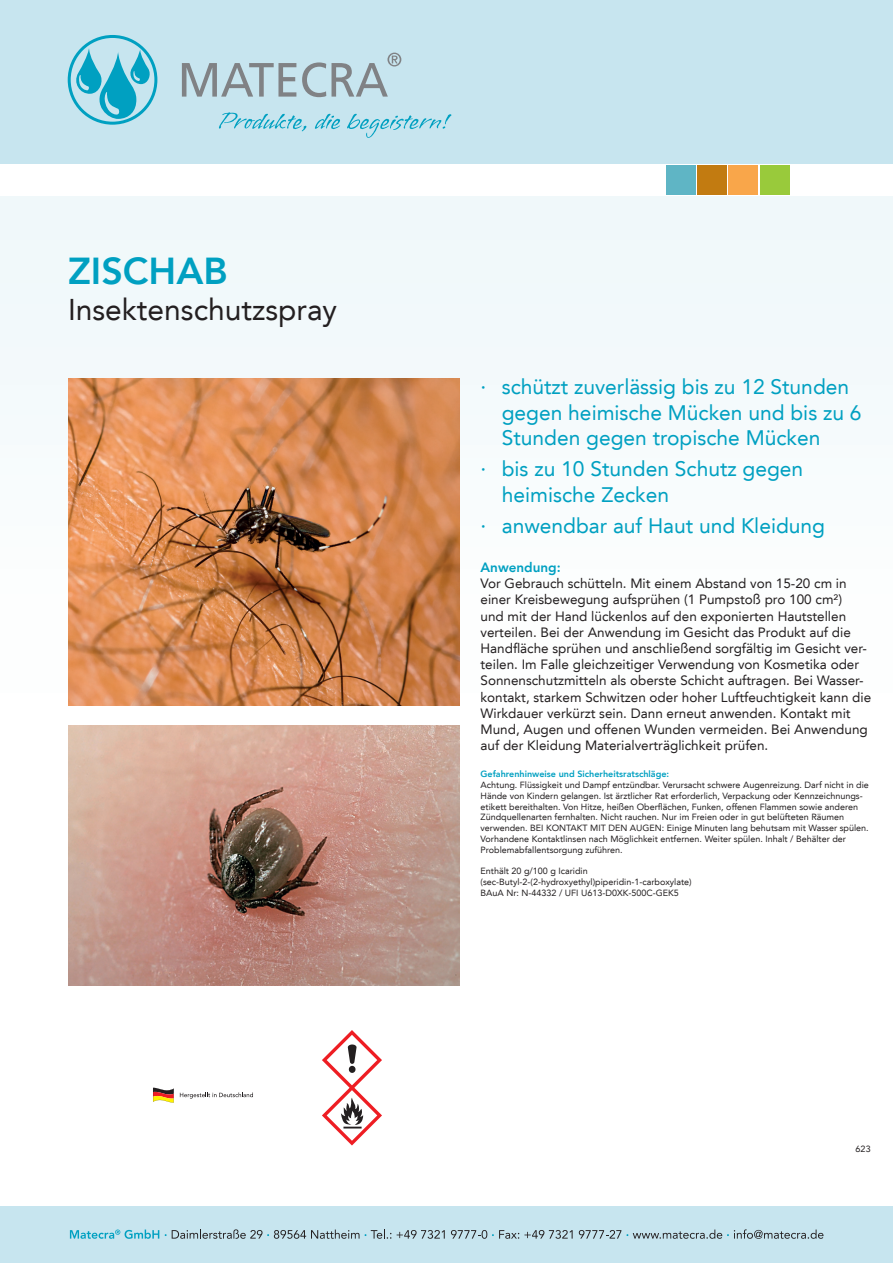
<style>
.page{position:relative;width:893px;height:1263px;background:#fff}
.page>*{position:absolute;margin:0;border:0;box-sizing:border-box;transform-origin:0 0}
.t1{font:800 37.5px "Avenir LT";color:#00a0c1}
.t2{font:30px "Avenir LT";color:#231f20}
.t3{font:21px/25.2px "Avenir LT";color:#00a0c1}
.t4{font:13.5px/16.2px "Avenir LT";color:#231f20}
.t5{font:800 13.5px "Avenir LT";color:#00a0c1}
.t6{font:9px/10.8px "Avenir LT";color:#231f20}
.t7{font:800 9px "Avenir LT";color:#00a0c1}
</style>
<div class="page">
<div style="left:0;top:197px;width:893px;height:1066px;background:linear-gradient(to right,#f9fcfc,#fbfdfe)"></div>
<div style="left:0;top:1206px;width:893px;height:57px;background:#c7e5ef"></div>
<div style="left:0;top:0;width:893px;height:164px;background:#c7e5ef"></div>
<div style="left:666px;top:165px;width:30px;height:30px;background:#5fb5c5"></div>
<div style="left:697px;top:165px;width:30px;height:30px;background:#c27b11"></div>
<div style="left:728px;top:165px;width:30px;height:30px;background:#f9a64a"></div>
<div style="left:760px;top:165px;width:29px;height:30px;background:#99ca3b"></div>
<svg style="left:70px;top:1229px;width:89px;height:10px"></svg>
<svg style="left:165px;top:1229px;width:194px;height:10px"></svg>
<svg style="left:365px;top:1229px;width:26px;height:10px"></svg>
<svg style="left:397px;top:1230px;width:48px;height:9px"></svg>
<svg style="left:451px;top:1230px;width:122px;height:9px"></svg>
<svg style="left:579px;top:1229px;width:244px;height:10px"></svg>
<svg style="left:219px;top:112px;width:87px;height:19px"></svg>
<svg style="left:315px;top:114px;width:25px;height:15px"></svg>
<svg style="left:347px;top:114px;width:104px;height:24px"></svg>
<svg style="left:182px;top:63px;width:114px;height:34px"></svg>
<svg style="left:68px;top:35px;width:89px;height:90px"></svg>
<svg style="left:302px;top:53px;width:99px;height:44px"></svg>
<img style="left:68px;top:378px;width:391px;height:327px">
<img style="left:68px;top:725px;width:391px;height:261px">
<svg style="left:322px;top:1030px;width:60px;height:115px"></svg>
<svg style="left:180px;top:1092px;width:73px;height:6px"></svg>
<svg style="left:153px;top:1088px;width:21px;height:15px"></svg>
<p class="t1" style="left:68px;top:248px;width:161px">ZISCHAB</p>
<p class="t2" style="left:68px;top:292px;width:271px">Insektenschutzspray</p>
<p class="t3" style="left:502px;top:375px;width:361px;text-indent:-21px">· schützt zuverlässig bis zu 12 Stunden gegen heimische Mücken und bis zu 6<br>Stunden gegen tropische Mücken</p>
<p class="t3" style="left:502px;top:457px;width:303px;text-indent:-21px">· bis zu 10 Stunden Schutz gegen heimische Zecken</p>
<p class="t3" style="left:480px;top:513px;width:346px">· anwendbar auf Haut und Kleidung</p>
<p class="t5" style="left:480px;top:559px;width:82px">Anwendung:</p>
<p class="t4" style="left:480px;top:575px;width:392px">Vor Gebrauch schütteln. Mit einem Abstand von 15-20 cm in einer Kreisbewegung aufsprühen (1 Pumpstoß pro 100 cm²)<br>und mit der Hand lückenlos auf den exponierten Hautstellen verteilen. Bei der Anwendung im Gesicht das Produkt auf die Handfläche sprühen und anschließend sorgfältig im Gesicht ver&shy;teilen. Im Falle gleichzeitiger Verwendung von Kosmetika oder Sonnenschutzmitteln als oberste Schicht auftragen. Bei Wasser&shy;kontakt, starkem Schwitzen oder hoher Luftfeuchtigkeit kann die Wirkdauer verkürzt sein. Dann erneut anwenden. Kontakt mit Mund, Augen und offenen Wunden vermeiden. Bei Anwendung auf der Kleidung Materialverträglichkeit prüfen.</p>
<p class="t7" style="left:480px;top:769px;width:190px">Gefahrenhinweise und Sicherheitsratschläge:</p>
<p class="t6" style="left:480px;top:779px;width:390px">Achtung. Flüssigkeit und Dampf entzündbar. Verursacht schwere Augenreizung. Darf nicht in die Hände von Kindern gelangen. Ist ärztlicher Rat erforderlich, Verpackung oder Kennzeichnungs&shy;etikett bereithalten. Von Hitze, heißen Oberflächen, Funken, offenen Flammen sowie anderen Zündquellenarten fernhalten. Nicht rauchen. Nur im Freien oder in gut belüfteten Räumen verwenden. BEI KONTAKT MIT DEN AUGEN: Einige Minuten lang behutsam mit Wasser spülen.<br>Vorhandene Kontaktlinsen nach Möglichkeit entfernen. Weiter spülen. Inhalt / Behälter der Problemabfallentsorgung zuführen.</p>
<p class="t6" style="left:480px;top:866px;width:109px">Enthält 20 g/100 g Icaridin</p>
<p class="t6" style="left:480px;top:877px;width:213px">(sec-Butyl-2-(2-hydroxyethyl)piperidin-1-carboxylate)</p>
<p class="t6" style="left:480px;top:887px;width:200px">BAuA Nr: N-44332 / UFI U613-D0XK-500C-GEK5</p>
<p class="t6" style="left:856px;top:1144px;width:17px">623</p>
</div>
